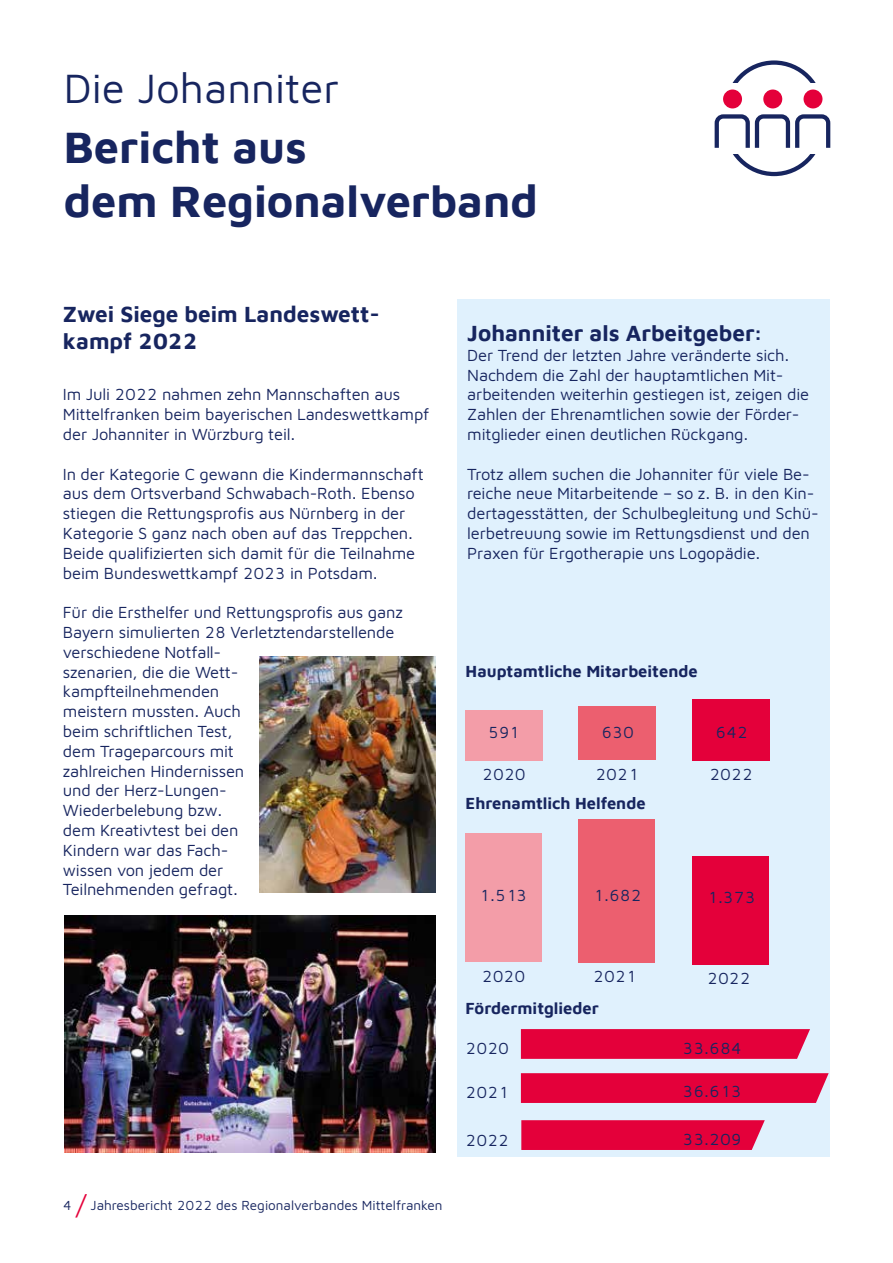
<style>
.page{position:relative;width:893px;height:1263px;background:#fff}
.page>*{position:absolute;margin:0;border:0;box-sizing:border-box;transform-origin:0 0}
.t1{font:700 45px/54px "Maven Johanniter";color:#17255f}
.t2{font:42px "Maven Johanniter";color:#17255f}
.t3{font:700 22.5px/27px "Maven Johanniter";color:#17255f}
.t4{font:16.5px/19.8px "Maven Johanniter";letter-spacing:-.01em;color:#17255f}
.t5{font:700 16.5px "Maven Johanniter";color:#17255f}
.t6{font:13.5px "Maven Johanniter";color:#17255f}
.s1{font-size:27px;color:#e4003a}
</style>
<div class="page">
<div style="left:457px;top:300px;width:372px;height:857px;background:#e0f1fd"></div>
<div style="left:521px;top:1073px;width:308px;height:30px;background:#e4003a"></div>
<svg style="left:521px;top:1029px;width:289px;height:30px;background:#e3073f"></svg>
<div style="left:579px;top:706px;width:77px;height:54px;background:#ec5f6f"></div>
<div style="left:465px;top:710px;width:77px;height:50px;background:#f39da8"></div>
<div style="left:465px;top:833px;width:77px;height:129px;background:#f39da8"></div>
<div style="left:578px;top:819px;width:76px;height:143px;background:#ec5f6f"></div>
<div style="left:723px;top:90px;width:19px;height:18px;background:#e4003a;border-radius:50%"></div>
<div style="left:763px;top:90px;width:19px;height:18px;background:#e4003a;border-radius:50%"></div>
<div style="left:803px;top:90px;width:19px;height:18px;background:#e4003a;border-radius:50%"></div>
<svg style="left:733px;top:60px;width:82px;height:22px"></svg>
<svg style="left:714px;top:114px;width:117px;height:62px"></svg>
<img style="left:64px;top:915px;width:372px;height:238px">
<img style="left:259px;top:657px;width:177px;height:235px">
<div style="left:693px;top:699px;width:77px;height:61px;background:#e4003a"></div>
<div style="left:692px;top:856px;width:76px;height:109px;background:#e4003a"></div>
<div style="left:521px;top:1120px;width:244px;height:30px;background:#e4003a"></div>
<h2 class="t2" style="left:64px;top:60px;width:277px">Die Johanniter</h2>
<h1 class="t1" style="left:64px;top:117px;width:476px">Bericht aus<br>dem Regionalverband</h1>
<h3 class="t3" style="left:63px;top:300px;width:318px">Zwei Siege beim Landeswett&shy;kampf 2022</h3>
<p class="t4" style="left:63px;top:384px;width:368px">Im Juli 2022 nahmen zehn Mannschaften aus<br>Mittelfranken beim bayerischen Landeswettkampf der Johanniter in Würzburg teil.</p>
<p class="t4" style="left:63px;top:463px;width:362px">In der Kategorie C gewann die Kindermannschaft aus dem Ortsverband Schwabach-Roth. Ebenso stiegen die Rettungsprofis aus Nürnberg in der Kategorie S ganz nach oben auf das Treppchen.<br>Beide qualifizierten sich damit für die Teilnahme beim Bundeswettkampf 2023 in Potsdam.</p>
<p class="t4" style="left:63px;top:602px;width:341px">Für die Ersthelfer und Rettungsprofis aus ganz<br>Bayern simulierten 28 Verletztendarstellende verschiedene Notfall-<br>szenarien, die die Wett-<br>kampfteilnehmenden<br>meistern mussten. Auch<br>beim schriftlichen Test,<br>dem Trageparcours mit<br>zahlreichen Hindernissen<br>und der Herz-Lungen-<br>Wiederbelebung bzw.<br>dem Kreativtest bei den<br>Kindern war das Fach-<br>wissen von jedem der<br>Teilnehmenden gefragt.</p>
<h3 class="t3" style="left:467px;top:318px;width:296px">Johanniter als Arbeitgeber:</h3>
<p class="t4" style="left:467px;top:344px;width:343px">Der Trend der letzten Jahre veränderte sich.<br>Nachdem die Zahl der hauptamtlichen Mit&shy;arbeitenden weiterhin gestiegen ist, zeigen die Zahlen der Ehrenamtlichen sowie der Förder&shy;mitglieder einen deutlichen Rückgang.</p>
<p class="t4" style="left:467px;top:463px;width:353px">Trotz allem suchen die Johanniter für viele Be&shy;reiche neue Mitarbeitende – so z. B. in den Kin&shy;dertagesstätten, der Schulbegleitung und Schü&shy;lerbetreuung sowie im Rettungsdienst und den Praxen für Ergotherapie uns Logopädie.</p>
<p class="t5" style="left:466px;top:660px;width:234px">Hauptamtliche Mitarbeitende</p>
<p class="t4" style="left:488px;top:722px;width:33px">591</p>
<p class="t4" style="left:482px;top:763px;width:45px">2020</p>
<p class="t4" style="left:601px;top:721px;width:34px">630</p>
<p class="t4" style="left:595px;top:763px;width:45px">2021</p>
<p class="t5" style="left:466px;top:791px;width:182px">Ehrenamtlich Helfende</p>
<p class="t4" style="left:715px;top:722px;width:34px">642</p>
<p class="t4" style="left:709px;top:764px;width:45px">2022</p>
<p class="t4" style="left:479px;top:884px;width:49px">1.513</p>
<p class="t4" style="left:593px;top:884px;width:50px">1.682</p>
<p class="t4" style="left:707px;top:887px;width:50px">1.373</p>
<p class="t6" style="left:63px;top:1196px;width:381px">4 <span class="s1">/</span> Jahresbericht 2022 des Regionalverbandes Mittelfranken</p>
<p class="t4" style="left:482px;top:965px;width:45px">2020</p>
<p class="t4" style="left:593px;top:965px;width:45px">2021</p>
<p class="t5" style="left:466px;top:997px;width:135px">Fördermitglieder</p>
<p class="t4" style="left:466px;top:1037px;width:45px">2020</p>
<p class="t4" style="left:466px;top:1081px;width:45px">2021</p>
<p class="t4" style="left:466px;top:1129px;width:45px">2022</p>
<p class="t4" style="left:707px;top:968px;width:45px">2022</p>
<p class="t4" style="left:682px;top:1037px;width:61px">33.684</p>
<p class="t4" style="left:682px;top:1080px;width:61px">36.613</p>
<p class="t4" style="left:682px;top:1128px;width:61px">33.209</p>
</div>
